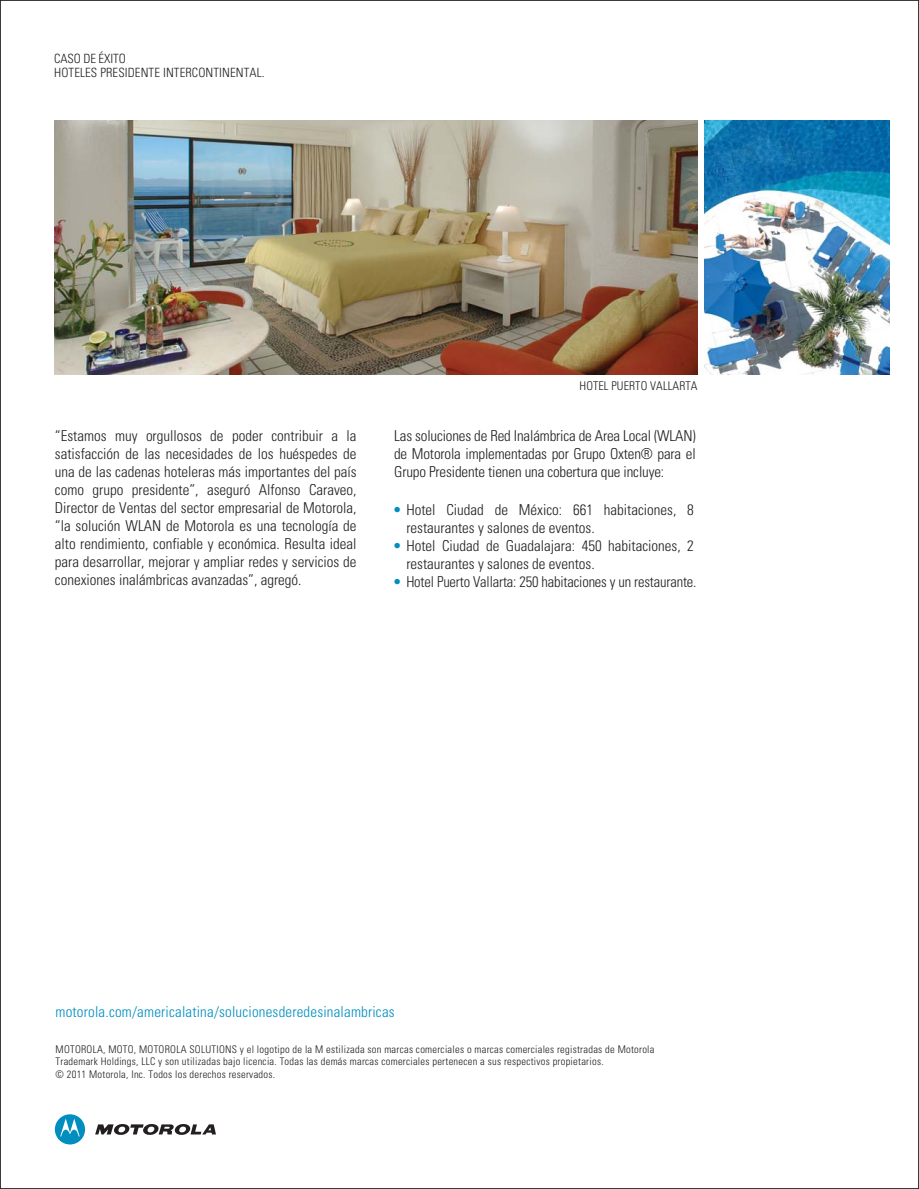
<style>
.page{position:relative;width:919px;height:1189px;background:#fff}
.page>*{position:absolute;margin:0;border:0;box-sizing:border-box;transform-origin:0 0}
.t1{font:300 condensed 15px/18px "Univers";color:#231f20;text-align:justify}
.t2{font:300 condensed 15px "Univers";letter-spacing:.015em;color:#008ebf}
.t3{font:300 condensed 12.75px/13.5px "Univers";letter-spacing:.01em;color:#231f20}
.t4{font:300 condensed 12px "Univers";letter-spacing:.01em;color:#231f20}
.t5{font:300 condensed 10.5px/12.6px "Univers";letter-spacing:.025em;color:#231f20}
.s1{font-weight:700;color:#008ebf}
</style>
<div class="page">
<img style="left:54px;top:120px;width:643px;height:255px">
<svg style="left:95px;top:1124px;width:121px;height:11px"></svg>
<div style="left:55px;top:1114px;width:30px;height:30px;background:#008ebf;border-radius:50%"></div>
<svg style="left:60px;top:1118px;width:20px;height:18px"></svg>
<img style="left:704px;top:120px;width:185px;height:255px">
<p class="t3" style="left:54px;top:53px;width:212px">CASO DE ÉXITO<br>HOTELES PRESIDENTE INTERCONTINENTAL.</p>
<p class="t4" style="left:579px;top:381px;width:119px">HOTEL PUERTO VALLARTA</p>
<p class="t1" style="left:55px;top:428px;width:303px">“Estamos muy orgullosos de poder contribuir a la satisfacción de las necesidades de los huéspedes de una de las cadenas hoteleras más importantes del país como grupo presidente”, aseguró Alfonso Caraveo, Director de Ventas del sector empresarial de Motorola, “la solución WLAN de Motorola es una tecnología de alto rendimiento, confiable y económica. Resulta ideal para desarrollar, mejorar y ampliar redes y servicios de conexiones inalámbricas avanzadas”, agregó.</p>
<p class="t1" style="left:394px;top:428px;width:303px">Las soluciones de Red Inalámbrica de Area Local (WLAN) de Motorola implementadas por Grupo Oxten® para el Grupo Presidente tienen una cobertura que incluye:</p>
<p class="t1" style="left:394px;top:501px;width:301px"><span class="s1">•</span> Hotel Ciudad de México: 661 habitaciones, 8</p>
<p class="t1" style="left:394px;top:537px;width:301px"><span class="s1">•</span> Hotel Ciudad de Guadalajara: 450 habitaciones, 2</p>
<p class="t1" style="left:394px;top:573px;width:304px"><span class="s1">•</span> Hotel Puerto Vallarta: 250 habitaciones y un restaurante.</p>
<p class="t1" style="left:406px;top:519px;width:190px">restaurantes y salones de eventos.</p>
<p class="t1" style="left:406px;top:555px;width:190px">restaurantes y salones de eventos.</p>
<p class="t2" style="left:56px;top:1006px;width:340px">motorola.com/americalatina/solucionesderedesinalambricas</p>
<p class="t5" style="left:56px;top:1043px;width:600px">MOTOROLA, MOTO, MOTOROLA SOLUTIONS y el logotipo de la M estilizada son marcas comerciales o marcas comerciales registradas de Motorola<br>Trademark Holdings, LLC y son utilizadas bajo licencia. Todas las demás marcas comerciales pertenecen a sus respectivos propietarios.<br>© 2011 Motorola, Inc. Todos los derechos reservados.</p>
</div>
